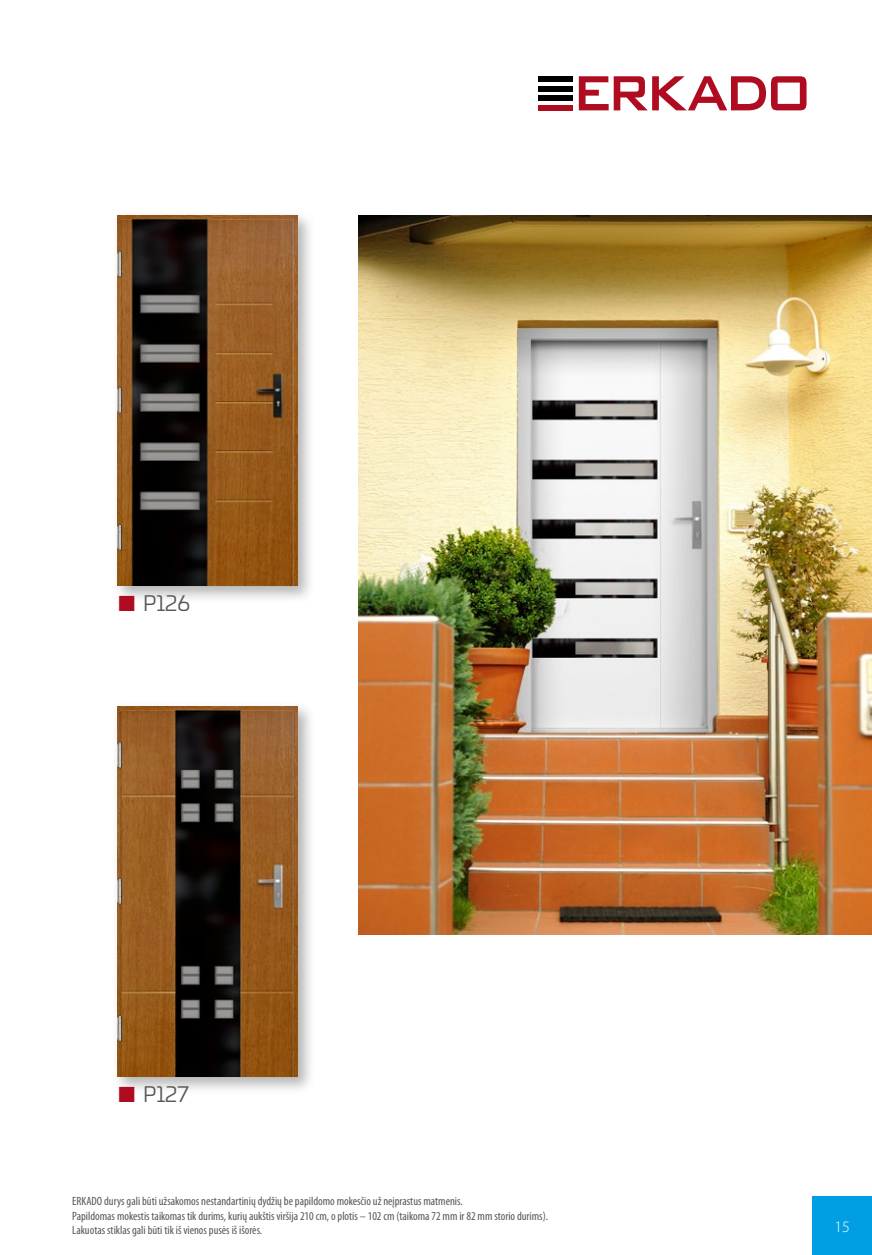
<style>
.page{position:relative;width:872px;height:1255px;background:#fff}
.page>*{position:absolute;margin:0;border:0;box-sizing:border-box;transform-origin:0 0}
.t1{font:21px "Univia Pro";color:#575756}
.t2{font:300 15.9px "Myriad Pro";color:#fff}
.t3{font:condensed 12px/14.4px "Myriad Pro";color:#575756}
</style>
<div class="page">
<div style="left:538px;top:76px;width:35px;height:6px;background:#000"></div>
<div style="left:538px;top:86px;width:35px;height:5px;background:#000"></div>
<div style="left:538px;top:95px;width:35px;height:6px;background:#000"></div>
<div style="left:538px;top:105px;width:35px;height:5px;background:#af0c21"></div>
<svg style="left:579px;top:76px;width:227px;height:34px"></svg>
<img style="left:358px;top:215px;width:514px;height:719px">
<div style="left:112px;top:210px;width:204px;height:393px;background:#000;opacity:.3"></div>
<img style="left:117px;top:215px;width:180px;height:370px">
<div style="left:112px;top:701px;width:203px;height:393px;background:#000;opacity:.3"></div>
<img style="left:117px;top:706px;width:180px;height:370px">
<div style="left:812px;top:1196px;width:60px;height:58px;background:#009fe3"></div>
<svg style="left:119px;top:595px;width:15px;height:8px"></svg>
<svg style="left:119px;top:1086px;width:15px;height:8px"></svg>
<h1 class="t1" style="left:143px;top:588px;width:49px">P126</h1>
<h1 class="t1" style="left:143px;top:1078px;width:48px">P127</h1>
<p class="t3" style="left:72px;top:1193px;width:477px">ERKADO durys gali būti užsakomos nestandartinių dydžių be papildomo mokesčio už neįprastus matmenis.<br>Papildomas mokestis taikomas tik durims, kurių aukštis viršija 210 cm, o plotis – 102 cm (taikoma 72 mm ir 82 mm storio durims).<br>Lakuotas stiklas gali būti tik iš vienos pusės iš išorės.</p>
<h2 class="t2" style="left:834px;top:1216px;width:17px">15</h2>
</div>
